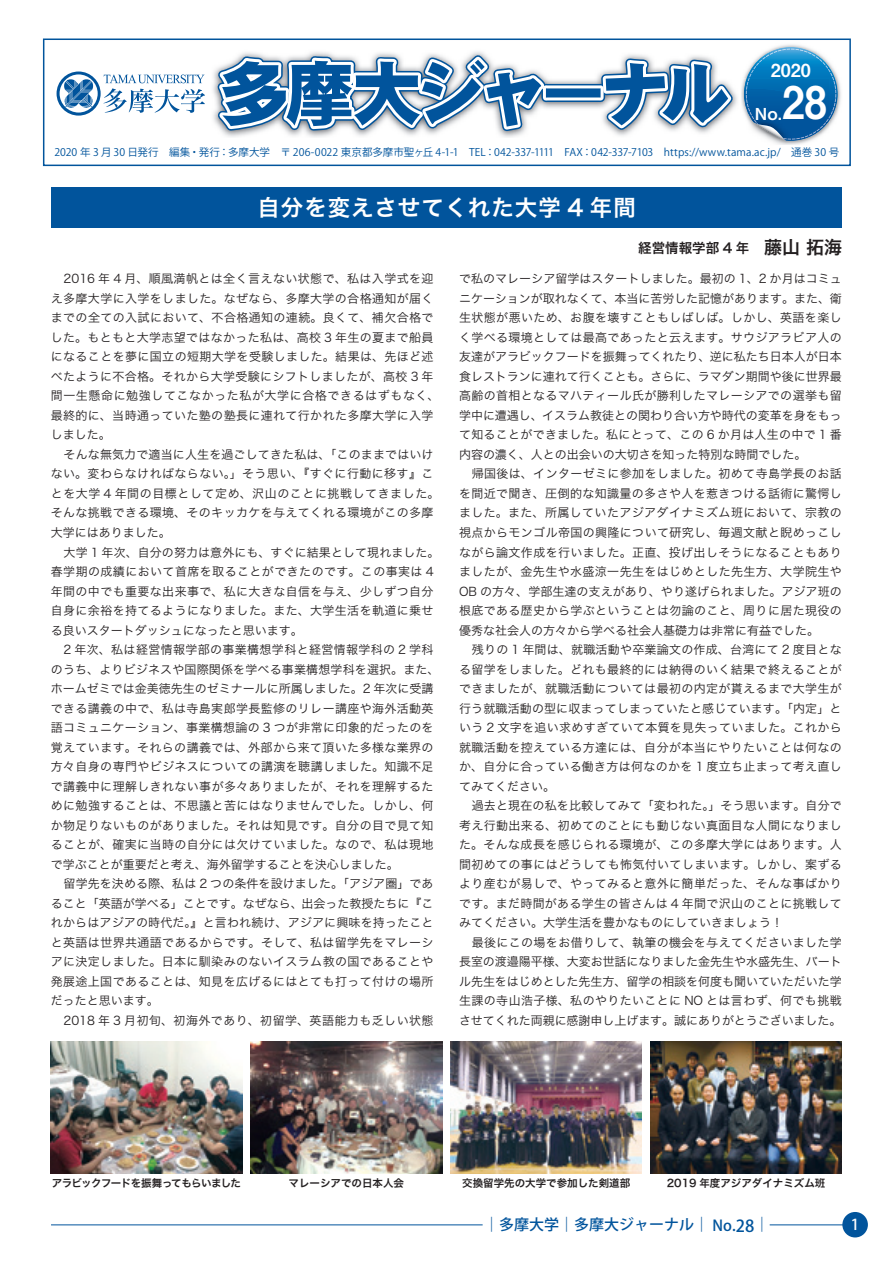
<style>
.page{position:relative;width:893px;height:1263px;background:#fff}
.page>*{position:absolute;margin:0;border:0;box-sizing:border-box;transform-origin:0 0}
.t1{font:69px "DF Gothic Std W10";letter-spacing:-.095em;color:#01549c}
.t2{font:45px "Midashi Go Pro MB31";color:#fff;scale:.9 1}
.t3{font:22.5px "Hira Kaku Pro W6";letter-spacing:.04em;color:#fff}
.t4{font:18px "Midashi Go Pro MB31";color:#fff}
.t5{font:16.5px "Midashi Go Pro MB31";color:#fff}
.t6{font:500 15px "Koz Go Pro";color:#01549c}
.t7{font:500 15px "Koz Go Pro";color:#fff}
.t8{font:13.5px "Hira Kaku Pro W6";color:#231f20}
.t9{font:12px/19.5px "Hira Kaku Pro W3";letter-spacing:.03em;color:#231f20;text-align:justify}
.t10{font:10.5px "Koz Go Pro";color:#01549c}
.t11{font:10.5px "Hira Kaku Pro W6";color:#231f20}
.t12{font:10.5px "Hira Kaku Pro W6";letter-spacing:-.055em;color:#231f20}
.s1{font-size:18px}
.s2{font-size:16.5px}
</style>
<div class="page">
<div style="left:842px;top:1212px;width:26px;height:25px;background:#01549c;border-radius:50%"></div>
<hr style="left:51px;top:1224px;width:432px;height:1px;background:#01549c">
<hr style="left:770px;top:1224px;width:74px;height:1px;background:#01549c">
<div style="left:43px;top:39px;width:808px;height:127px;border:2px solid #01549c"></div>
<img style="left:777px;top:44px;width:64px;height:67px">
<svg style="left:57px;top:47px;width:781px;height:98px"></svg>
<div style="left:51px;top:187px;width:791px;height:40px;background:#01549c"></div>
<img style="left:51px;top:1042px;width:191px;height:131px">
<img style="left:251px;top:1042px;width:191px;height:131px">
<img style="left:451px;top:1042px;width:191px;height:131px">
<img style="left:650px;top:1042px;width:192px;height:131px">
<h1 class="t1" style="left:220px;top:56px;width:511px">多摩大ジャーナル</h1>
<h3 class="t4" style="left:771px;top:56px;width:42px">2020</h3>
<h2 class="t2" style="left:782px;top:66px;width:52px">28</h2>
<h3 class="t5" style="left:755px;top:101px;width:29px">No.</h3>
<p class="t10" style="left:54px;top:146px;width:786px">2020 年 3 月 30 日発行　編集・発行：多摩大学　〒 206-0022 東京都多摩市聖ヶ丘 4-1-1　TEL：042-337-1111　FAX：042-337-7103　https://www.tama.ac.jp/　通巻 30 号</p>
<h3 class="t3" style="left:258px;top:187px;width:380px">自分を変えさせてくれた大学 4 年間</h3>
<p class="t9" style="left:51px;top:268px;width:390px;text-align:left;text-indent:13px">2016 年 4 月、順風満帆とは全く言えない状態で、私は入学式を迎え多摩大学に入学をしました。なぜなら、多摩大学の合格通知が届くまでの全ての入試において、不合格通知の連続。良くて、補欠合格でした。もともと大学志望ではなかった私は、高校 3 年生の夏まで船員になることを夢に国立の短期大学を受験しました。結果は、先ほど述べたように不合格。それから大学受験にシフトしましたが、高校 3 年間一生懸命に勉強してこなかった私が大学に合格できるはずもなく、最終的に、当時通っていた塾の塾長に連れて行かれた多摩大学に入学しました。</p>
<p class="t9" style="left:51px;top:444px;width:390px;text-align:left;text-indent:13px">そんな無気力で適当に人生を過ごしてきた私は、「このままではいけない。変わらなければならない。」そう思い、『すぐに行動に移す』ことを大学 4 年間の目標として定め、沢山のことに挑戦してきました。そんな挑戦できる環境、そのキッカケを与えてくれる環境がこの多摩大学にはありました。</p>
<p class="t9" style="left:51px;top:541px;width:390px;text-align:left;text-indent:13px">大学 1 年次、自分の努力は意外にも、すぐに結果として現れました。春学期の成績において首席を取ることができたのです。この事実は 4年間の中でも重要な出来事で、私に大きな自信を与え、少しずつ自分自身に余裕を持てるようになりました。また、大学生活を軌道に乗せる良いスタートダッシュになったと思います。</p>
<p class="t9" style="left:51px;top:639px;width:390px;text-align:left;text-indent:13px">2 年次、私は経営情報学部の事業構想学科と経営情報学科の 2 学科のうち、よりビジネスや国際関係を学べる事業構想学科を選択。また、ホームゼミでは金美徳先生のゼミナールに所属しました。2 年次に受講できる講義の中で、私は寺島実郎学長監修のリレー講座や海外活動英語コミュニケーション、事業構想論の 3 つが非常に印象的だったのを覚えています。それらの講義では、外部から来て頂いた多様な業界の方々自身の専門やビジネスについての講演を聴講しました。知識不足で講義中に理解しきれない事が多々ありましたが、それを理解するために勉強することは、不思議と苦にはなりませんでした。しかし、何か物足りないものがありました。それは知見です。自分の目で見て知ることが、確実に当時の自分には欠けていました。なので、私は現地で学ぶことが重要だと考え、海外留学することを決心しました。</p>
<p class="t9" style="left:51px;top:873px;width:384px;text-indent:13px">留学先を決める際、私は 2 つの条件を設けました。「アジア圏」であること「英語が学べる」ことです。なぜなら、出会った教授たちに『これからはアジアの時代だ。』と言われ続け、アジアに興味を持ったことと英語は世界共通語であるからです。そして、私は留学先をマレーシアに決定しました。日本に馴染みのないイスラム教の国であることや発展途上国であることは、知見を広げるにはとても打って付けの場所だったと思います。</p>
<p class="t9" style="left:64px;top:1009px;width:371px">2018 年 3 月初旬、初海外であり、初留学、英語能力も乏しい状態</p>
<p class="t8" style="left:638px;top:235px;width:205px">経営情報学部 4 年 <span class="s1">藤山 拓海</span></p>
<p class="t9" style="left:459px;top:268px;width:384px">で私のマレーシア留学はスタートしました。最初の 1、2 か月はコミュニケーションが取れなくて、本当に苦労した記憶があります。また、衛生状態が悪いため、お腹を壊すこともしばしば。しかし、英語を楽しく学べる環境としては最高であったと云えます。サウジアラビア人の友達がアラビックフードを振舞ってくれたり、逆に私たち日本人が日本食レストランに連れて行くことも。さらに、ラマダン期間や後に世界最高齢の首相となるマハティール氏が勝利したマレーシアでの選挙も留学中に遭遇し、イスラム教徒との関わり合い方や時代の変革を身をもって知ることができました。私にとって、この 6 か月は人生の中で 1 番内容の濃く、人との出会いの大切さを知った特別な時間でした。</p>
<p class="t9" style="left:459px;top:463px;width:384px;text-indent:13px">帰国後は、インターゼミに参加をしました。初めて寺島学長のお話を間近で聞き、圧倒的な知識量の多さや人を惹きつける話術に驚愕しました。また、所属していたアジアダイナミズム班において、宗教の視点からモンゴル帝国の興隆について研究し、毎週文献と睨めっこしながら論文作成を行いました。正直、投げ出しそうになることもありましたが、金先生や水盛涼一先生をはじめとした先生方、大学院生やOB の方々、学部生達の支えがあり、やり遂げられました。アジア班の根底である歴史から学ぶということは勿論のこと、周りに居た現役の優秀な社会人の方々から学べる社会人基礎力は非常に有益でした。</p>
<p class="t9" style="left:459px;top:639px;width:384px;text-indent:13px">残りの 1 年間は、就職活動や卒業論文の作成、台湾にて 2 度目となる留学をしました。どれも最終的には納得のいく結果で終えることができましたが、就職活動については最初の内定が貰えるまで大学生が行う就職活動の型に収まってしまっていたと感じています。「内定」という 2 文字を追い求めすぎていて本質を見失っていました。これから就職活動を控えている方達には、自分が本当にやりたいことは何なのか、自分に合っている働き方は何なのかを 1 度立ち止まって考え直してみてください。</p>
<p class="t9" style="left:459px;top:795px;width:384px;text-indent:13px">過去と現在の私を比較してみて「変われた。」そう思います。自分で考え行動出来る、初めてのことにも動じない真面目な人間になりました。そんな成長を感じられる環境が、この多摩大学にはあります。人間初めての事にはどうしても怖気付いてしまいます。しかし、案ずるより産むが易しで、やってみると意外に簡単だった、そんな事ばかりです。まだ時間がある学生の皆さんは 4 年間で沢山のことに挑戦してみてください。大学生活を豊かなものにしていきましょう！</p>
<p class="t9" style="left:459px;top:931px;width:384px;text-indent:13px">最後にこの場をお借りして、執筆の機会を与えてくださいました学長室の渡邉陽平様、大変お世話になりました金先生や水盛先生、バートル先生をはじめとした先生方、留学の相談を何度も聞いていただいた学生課の寺山浩子様、私のやりたいことに NO とは言わず、何でも挑戦させてくれた両親に感謝申し上げます。誠にありがとうございました。</p>
<p class="t12" style="left:52px;top:1173px;width:191px">アラビックフードを振舞ってもらいました</p>
<p class="t11" style="left:289px;top:1173px;width:117px">マレーシアでの日本人会</p>
<p class="t11" style="left:462px;top:1173px;width:169px">交換留学先の大学で参加した剣道部</p>
<p class="t11" style="left:667px;top:1173px;width:160px">2019 年度アジアダイナミズム班</p>
<p class="t6" style="left:484px;top:1215px;width:287px">―多摩大学―多摩大ジャーナル― No.<span class="s2">28</span>―</p>
<p class="t7" style="left:851px;top:1215px;width:10px">1</p>
</div>
